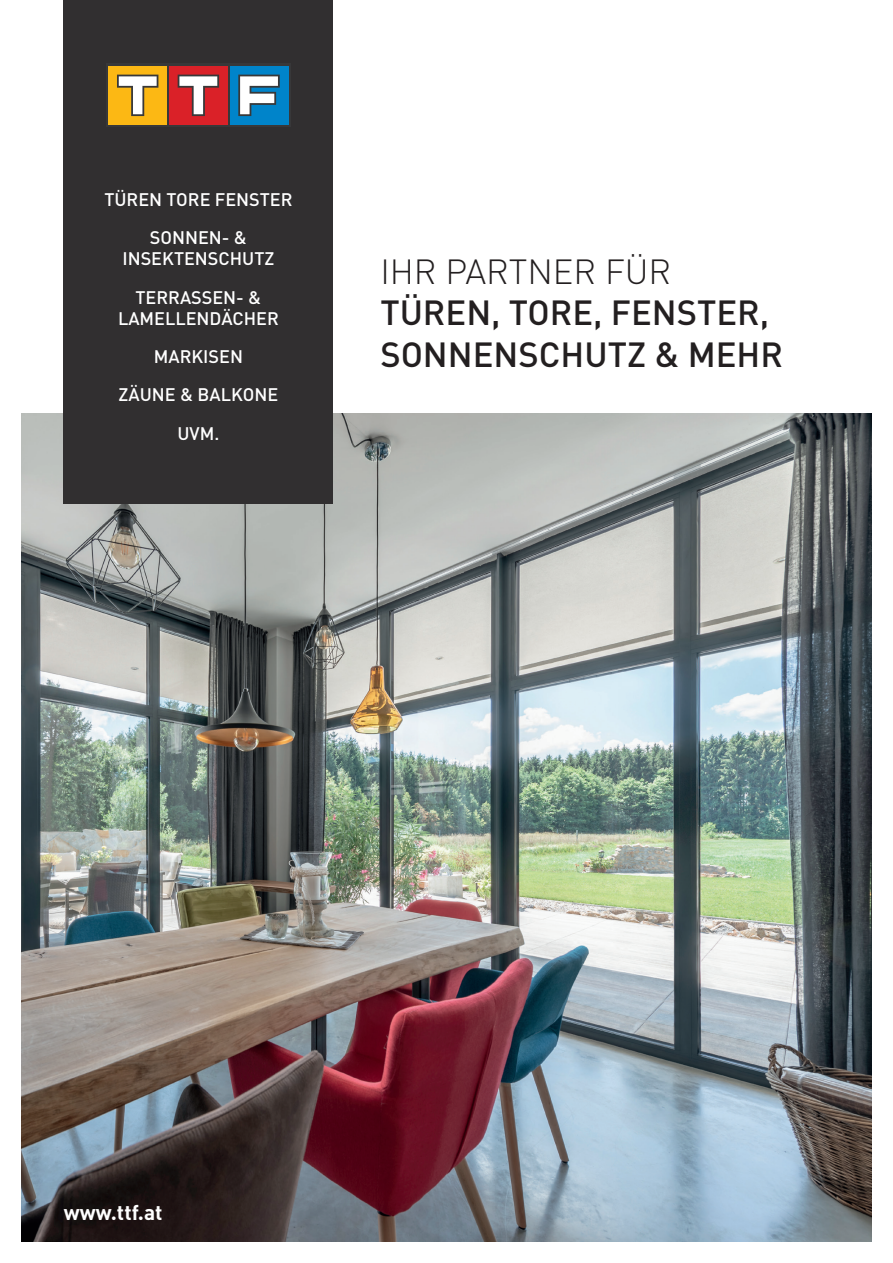
<style>
.page{position:relative;width:893px;height:1263px;background:#fff}
.page>*{position:absolute;margin:0;border:0;box-sizing:border-box;transform-origin:0 0}
.t1{font:500 34.5px/41.4px "DIN";color:#231f20}
.t2{font:300 34.5px "DIN";color:#231f20}
.t3{font:21px "DIN Bold Alternate";color:#fff}
.t4{font:500 18px/21px "DIN";color:#fff;text-align:center}
</style>
<div class="page">
<img style="left:21px;top:414px;width:851px;height:828px">
<div style="left:64px;top:0;width:269px;height:504px;background:#312f30"></div>
<svg style="left:108px;top:66px;width:181px;height:59px"></svg>
<div style="left:109px;top:66px;width:58px;height:58px;background:#fcb814"></div>
<div style="left:169px;top:66px;width:58px;height:58px;background:#da2128"></div>
<div style="left:230px;top:66px;width:58px;height:58px;background:#0084ca"></div>
<svg style="left:117px;top:75px;width:163px;height:41px"></svg>
<p class="t4" style="left:104px;top:188px;width:190px">TÜREN TORE FENSTER</p>
<p class="t4" style="left:122px;top:226px;width:154px">SONNEN- &amp;<br>INSEKTENSCHUTZ</p>
<p class="t4" style="left:118px;top:286px;width:162px">TERRASSEN- &amp;<br>LAMELLENDÄCHER</p>
<p class="t4" style="left:154px;top:345px;width:91px">MARKISEN</p>
<p class="t4" style="left:119px;top:375px;width:161px;line-height:38.2px">ZÄUNE &amp; BALKONE<br>UVM.</p>
<h1 class="t2" style="left:380px;top:250px;width:292px">IHR PARTNER FÜR</h1>
<h1 class="t1" style="left:380px;top:291px;width:404px">TÜREN, TORE, FENSTER,<br>SONNENSCHUTZ &amp; MEHR</h1>
<p class="t3" style="left:64px;top:1199px;width:100px">www.ttf.at</p>
</div>
